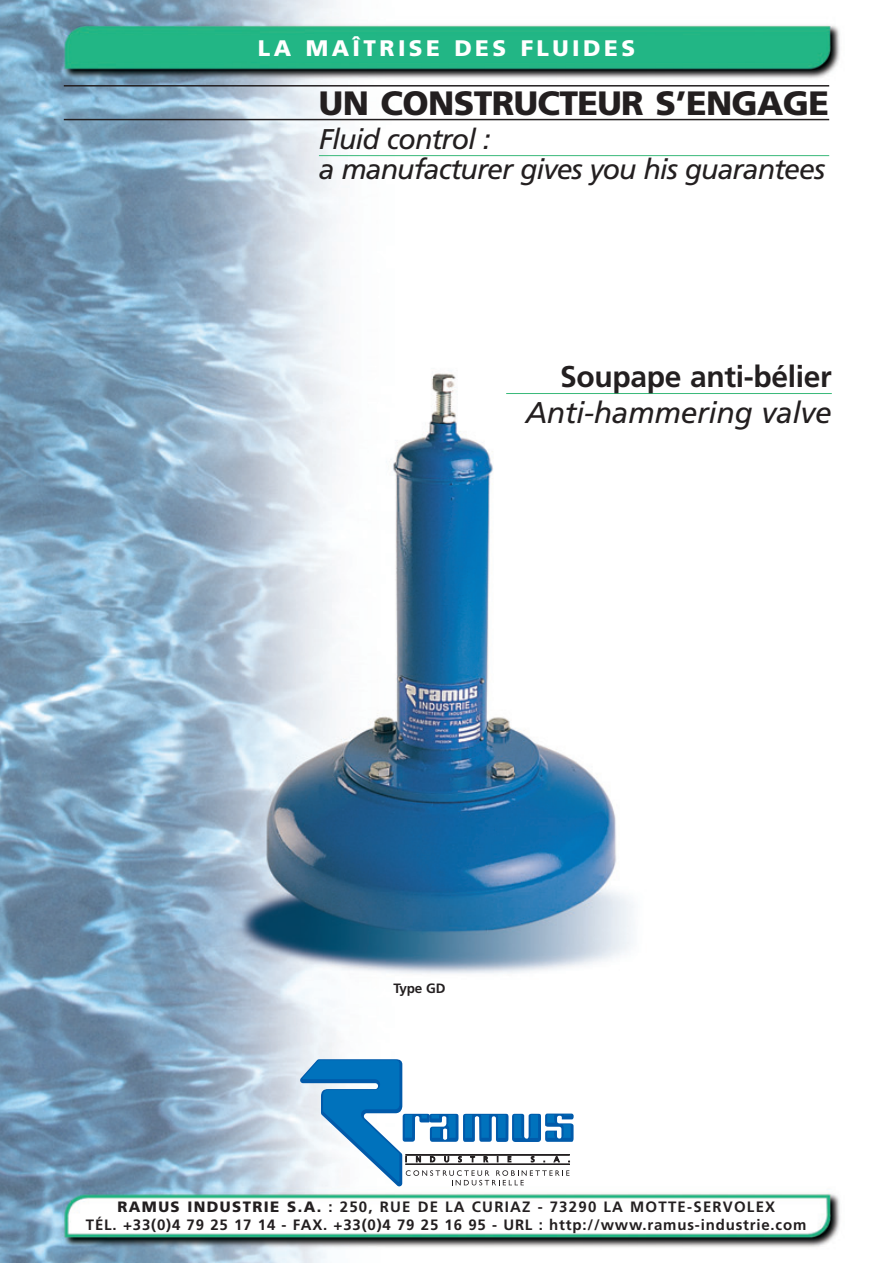
<style>
.page{position:relative;width:893px;height:1263px;background:#fff}
.page>*{position:absolute;margin:0;border:0;box-sizing:border-box;transform-origin:0 0}
.t1{font:900 33.75px "Frutiger";letter-spacing:-.02em;color:#231f20}
.t2{font:italic 30px "Frutiger";letter-spacing:-.01em;color:#231f20}
.t3{font:700 30px "Frutiger";letter-spacing:-.01em;color:#231f20}
.t4{font:italic 28.5px/30px "Frutiger";letter-spacing:-.035em;color:#231f20}
.t5{font:900 22.5px "Frutiger";letter-spacing:.155em;color:#fff}
.t6{font:700 15px/18px "Frutiger";letter-spacing:.055em;color:#231f20;text-align:center}
.t7{font:700 13.5px "Frutiger";letter-spacing:-.01em;color:#231f20}
.s1{font-weight:900}
</style>
<div class="page">
<img style="left:0;top:0;width:840px;height:1263px">
<hr style="left:319px;top:155px;width:510px;height:1px;background:#39b97a">
<hr style="left:64px;top:85px;width:765px;height:2px;background:#231f20">
<hr style="left:64px;top:119px;width:765px;height:1px;background:#231f20">
<hr style="left:506px;top:393px;width:326px;height:1px;background:#39b97a">
<svg style="left:300px;top:1059px;width:274px;height:127px"></svg>
<h3 class="t5" style="left:258px;top:39px;width:379px">LA MAÎTRISE DES FLUIDES</h3>
<h1 class="t1" style="left:319px;top:90px;width:512px">UN CONSTRUCTEUR S’ENGAGE</h1>
<h3 class="t4" style="left:319px;top:127px;width:508px">Fluid control :<br>a manufacturer gives you his guarantees</h3>
<h2 class="t3" style="left:560px;top:365px;width:273px">Soupape anti-bélier</h2>
<h2 class="t2" style="left:526px;top:401px;width:308px">Anti-hammering valve</h2>
<p class="t7" style="left:394px;top:983px;width:54px">Type GD</p>
<p class="t6" style="left:86px;top:1199px;width:722px"><span class="s1">RAMUS INDUSTRIE S.A.</span> : 250, RUE DE LA CURIAZ - 73290 LA MOTTE-SERVOLEX<br>TÉL. +33(0)4 79 25 17 14 - FAX. +33(0)4 79 25 16 95 - URL : http://www.ramus-industrie.com</p>
</div>
